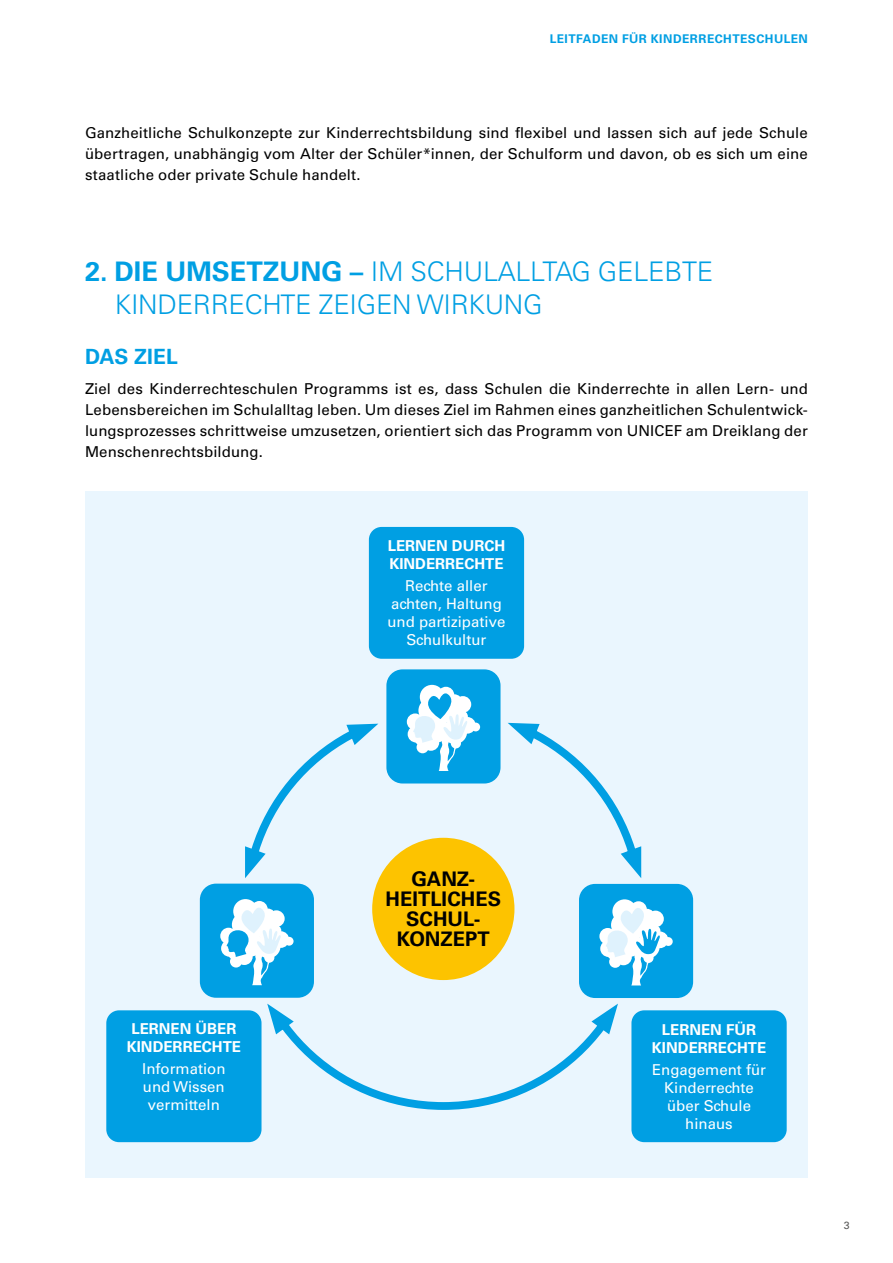
<style>
.page{position:relative;width:893px;height:1263px;background:#fff}
.page>*{position:absolute;margin:0;border:0;box-sizing:border-box;transform-origin:0 0}
.t1{font:300 27px/33px "Univers LT Std";letter-spacing:-.01em;color:#009fe3}
.t2{font:700 21px "Univers LT Std";color:#009fe3}
.t3{font:700 20.1px/20.1px "Univers LT Std";color:#000;text-align:center}
.t4{font:15px/21px "Univers LT Std";letter-spacing:.01em;color:#000;text-align:justify}
.t5{font:15px/18px "Univers LT Std";color:#fff;text-align:center}
.t6{font:700 15px/18px "Univers LT Std";color:#fff;text-align:center}
.t7{font:700 12px "Univers LT Std";letter-spacing:.04em;color:#009fe3}
.t8{font:10.5px "Univers LT Std";color:#575756}
.s1{font-weight:700}
</style>
<div class="page">
<div style="left:85px;top:491px;width:723px;height:687px;background:#eaf6fe"></div>
<svg style="left:340px;top:723px;width:38px;height:22px"></svg>
<svg style="left:508px;top:722px;width:38px;height:22px"></svg>
<svg style="left:267px;top:1004px;width:29px;height:35px"></svg>
<svg style="left:589px;top:1004px;width:29px;height:35px"></svg>
<svg style="left:245px;top:840px;width:21px;height:38px"></svg>
<svg style="left:621px;top:840px;width:21px;height:38px"></svg>
<div style="left:200px;top:884px;width:114px;height:114px;background:#009fe3;border-radius:16px"></div>
<div style="left:220px;top:928px;width:17px;height:16px;background:#fff;border-radius:50%"></div>
<div style="left:221px;top:940px;width:17px;height:17px;background:#fff;border-radius:50%"></div>
<div style="left:273px;top:931px;width:16px;height:17px;background:#fff;border-radius:50%"></div>
<svg style="left:268px;top:910px;width:17px;height:17px"></svg>
<div style="left:285px;top:937px;width:9px;height:9px;background:#fff;border-radius:50%"></div>
<svg style="left:233px;top:899px;width:25px;height:24px"></svg>
<svg style="left:226px;top:902px;width:56px;height:83px"></svg>
<div style="left:579px;top:884px;width:114px;height:114px;background:#009fe3;border-radius:16px"></div>
<svg style="left:599px;top:928px;width:17px;height:16px"></svg>
<div style="left:600px;top:940px;width:17px;height:17px;background:#fff;border-radius:50%"></div>
<div style="left:652px;top:931px;width:16px;height:17px;background:#fff;border-radius:50%"></div>
<svg style="left:647px;top:911px;width:17px;height:16px"></svg>
<div style="left:664px;top:937px;width:9px;height:9px;background:#fff;border-radius:50%"></div>
<svg style="left:612px;top:899px;width:25px;height:25px"></svg>
<svg style="left:605px;top:902px;width:56px;height:83px"></svg>
<div style="left:386px;top:669px;width:114px;height:114px;background:#009fe3;border-radius:16px"></div>
<div style="left:407px;top:713px;width:16px;height:17px;background:#fff;border-radius:50%"></div>
<div style="left:408px;top:726px;width:16px;height:16px;background:#fff;border-radius:50%"></div>
<div style="left:459px;top:717px;width:17px;height:17px;background:#fff;border-radius:50%"></div>
<div style="left:455px;top:696px;width:16px;height:17px;background:#fff;border-radius:50%"></div>
<div style="left:471px;top:723px;width:9px;height:8px;background:#fff;border-radius:50%"></div>
<div style="left:420px;top:685px;width:24px;height:24px;background:#fff;border-radius:50%"></div>
<svg style="left:412px;top:688px;width:56px;height:83px"></svg>
<div style="left:372px;top:838px;width:142px;height:142px;background:#fdc300;border-radius:50%"></div>
<div style="left:369px;top:527px;width:155px;height:132px;background:#009fe3;border-radius:13px"></div>
<div style="left:106px;top:1010px;width:155px;height:132px;background:#009fe3;border-radius:13px"></div>
<div style="left:631px;top:1010px;width:156px;height:132px;background:#009fe3;border-radius:13px"></div>
<p class="t7" style="left:550px;top:31px;width:260px">LEITFADEN FÜR KINDERRECHTESCHULEN</p>
<p class="t4" style="left:85px;top:123px;width:724px">Ganzheitliche Schulkonzepte zur Kinderrechtsbildung sind flexibel und lassen sich auf jede Schule übertragen, unabhängig vom Alter der Schüler*innen, der Schulform und davon, ob es sich um eine staatliche oder private Schule handelt.</p>
<h1 class="t1" style="left:115px;top:255px;width:600px;text-indent:-30px"><span class="s1">2. DIE UMSETZUNG –</span> IM SCHULALLTAG GELEBTE<br>KINDERRECHTE ZEIGEN WIRKUNG</h1>
<h2 class="t2" style="left:85px;top:345px;width:94px">DAS ZIEL</h2>
<p class="t4" style="left:85px;top:378px;width:724px">Ziel des Kinderrechteschulen Programms ist es, dass Schulen die Kinderrechte in allen Lern- und Lebensbereichen im Schulalltag leben. Um dieses Ziel im Rahmen eines ganzheitlichen Schulentwick&shy;lungsprozesses schrittweise umzusetzen, orientiert sich das Programm von UNICEF am Dreiklang der Menschenrechtsbildung.</p>
<p class="t6" style="left:388px;top:537px;width:119px;text-align:left">LERNEN DURCH<br>KINDERRECHTE</p>
<p class="t5" style="left:387px;top:577px;width:120px">Rechte aller achten, Haltung und partizipative<br>Schulkultur</p>
<p class="t6" style="left:127px;top:1020px;width:116px">LERNEN ÜBER<br>KINDERRECHTE</p>
<p class="t5" style="left:142px;top:1060px;width:85px">Information und Wissen vermitteln</p>
<h3 class="t3" style="left:386px;top:869px;width:117px">GANZ-<br>HEITLICHES<br>SCHUL-<br>KONZEPT</h3>
<p class="t6" style="left:652px;top:1020px;width:116px">LERNEN FÜR<br>KINDERRECHTE</p>
<p class="t5" style="left:652px;top:1060px;width:115px">Engagement für<br>Kinderrechte über Schule hinaus</p>
<p class="t8" style="left:844px;top:1219px;width:7px">3</p>
</div>
